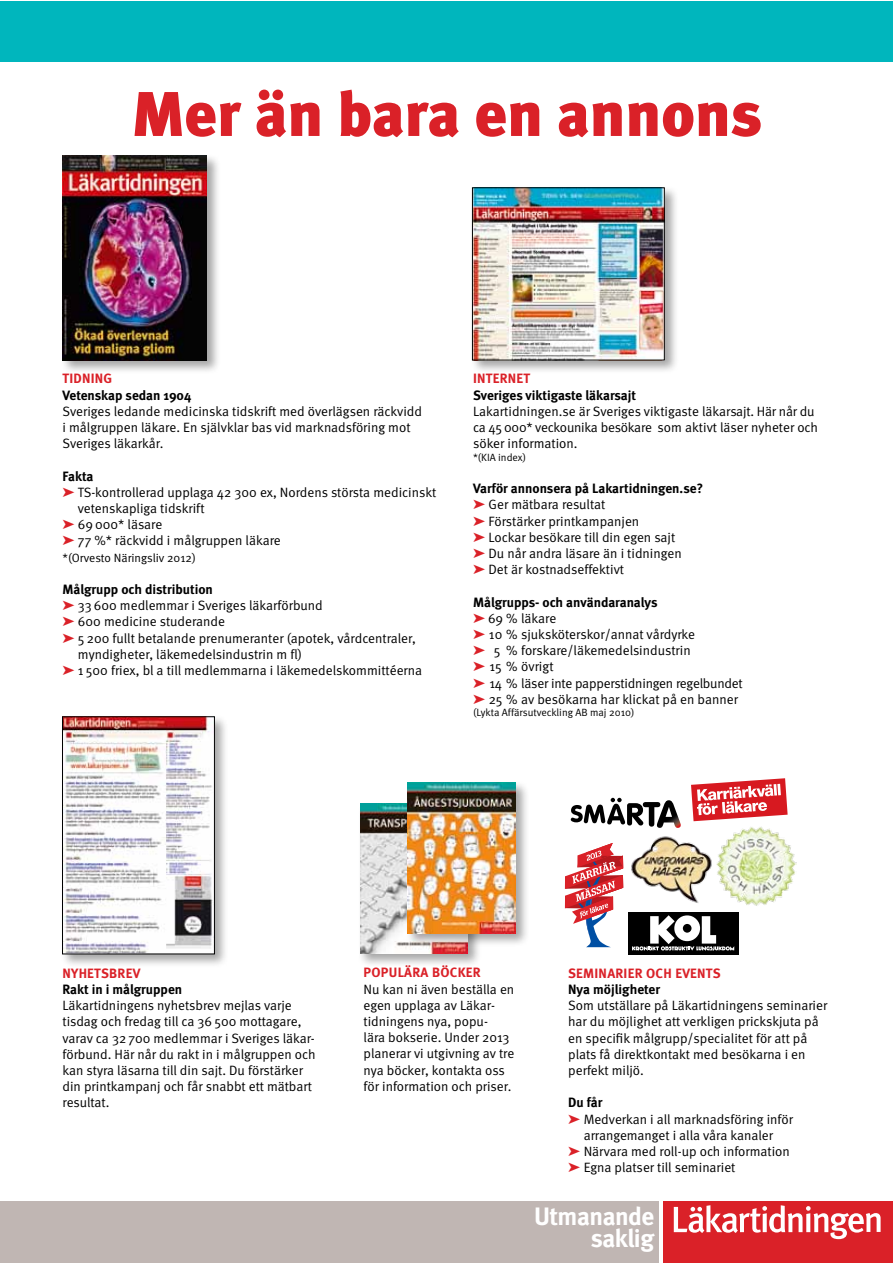
<style>
.page{position:relative;width:893px;height:1263px;background:#fff}
.page>*{position:absolute;margin:0;border:0;box-sizing:border-box;transform-origin:0 0}
.t1{font:63px "Meta LT Black";color:#da2128}
.t2{font:25.2px/22.5px "Meta LT Bold";letter-spacing:-.02em;color:#fff;text-align:right}
.t3{font:13.5px/16.2px "Meta LT Normal";color:#000}
.t4{font:13.5px "Meta LT Bold";color:#000}
.t5{font:13.5px "Meta LT Bold";letter-spacing:.02em;color:#da2128}
.t6{font:12px "Meta LT Normal";color:#000}
.t7{font:10.5px "Meta LT Normal";color:#000}
.s1{color:#da2128}
</style>
<div class="page">
<div style="left:0;top:1px;width:892px;height:61px;background:#00b6bd"></div>
<div style="left:0;top:1201px;width:659px;height:62px;background:#c0b6b3"></div>
<div style="left:663px;top:1201px;width:229px;height:62px;background:#da2128"></div>
<svg style="left:674px;top:1205px;width:207px;height:34px"></svg>
<div style="left:61px;top:154px;width:160px;height:220px;background:#000;opacity:.35"></div>
<img style="left:63px;top:156px;width:144px;height:204px">
<div style="left:358px;top:802px;width:124px;height:166px;background:#000;opacity:.35"></div>
<img style="left:360px;top:803px;width:108px;height:151px">
<div style="left:406px;top:780px;width:123px;height:167px;background:#000;opacity:.35"></div>
<img style="left:407px;top:782px;width:108px;height:151px">
<div style="left:470px;top:185px;width:209px;height:190px;background:#000;opacity:.35"></div>
<img style="left:474px;top:190px;width:188px;height:168px">
<div style="left:60px;top:714px;width:169px;height:254px;background:#000;opacity:.35"></div>
<img style="left:64px;top:718px;width:149px;height:234px">
<div style="left:62px;top:716px;width:153px;height:238px;border:1px solid #000"></div>
<img style="left:716px;top:827px;width:80px;height:79px">
<svg style="left:691px;top:778px;width:97px;height:43px"></svg>
<svg style="left:565px;top:843px;width:59px;height:104px"></svg>
<img style="left:631px;top:836px;width:81px;height:67px">
<svg style="left:571px;top:798px;width:110px;height:30px"></svg>
<div style="left:628px;top:912px;width:110px;height:42px;background:#000"></div>
<svg style="left:632px;top:915px;width:102px;height:36px"></svg>
<h1 class="t1" style="left:131px;top:76px;width:632px">Mer än bara en annons</h1>
<p class="t5" style="left:63px;top:371px;width:51px">TIDNING</p>
<p class="t4" style="left:63px;top:387px;width:130px">Vetenskap sedan 1904</p>
<p class="t3" style="left:63px;top:403px;width:361px">Sveriges ledande medicinska tidskrift med överlägsen räckvidd i målgruppen läkare. En självklar bas vid marknadsföring mot<br>Sveriges läkarkår.</p>
<p class="t4" style="left:63px;top:468px;width:32px">Fakta</p>
<p class="t3" style="left:63px;top:484px;width:375px"><span class="s1">➤</span> TS-kontrollerad upplaga 42 300 ex, Nordens största medicinskt</p>
<p class="t3" style="left:78px;top:500px;width:128px">vetenskapliga tidskrift</p>
<p class="t3" style="left:63px;top:516px;width:101px"><span class="s1">➤</span> 69 000* läsare</p>
<p class="t3" style="left:63px;top:532px;width:220px"><span class="s1">➤</span> 77 %* räckvidd i målgruppen läkare</p>
<p class="t6" style="left:63px;top:550px;width:135px">*(Orvesto Näringsliv 2012)</p>
<p class="t4" style="left:63px;top:581px;width:152px">Målgrupp och distribution</p>
<p class="t3" style="left:63px;top:597px;width:262px"><span class="s1">➤</span> 33 600 medlemmar i Sveriges läkarförbund</p>
<p class="t3" style="left:63px;top:613px;width:164px"><span class="s1">➤</span> 600 medicine studerande</p>
<p class="t3" style="left:63px;top:630px;width:355px"><span class="s1">➤</span> 5 200 fullt betalande prenumeranter (apotek, vårdcentraler,</p>
<p class="t3" style="left:78px;top:646px;width:226px">myndigheter, läkemedelsindustrin m fl)</p>
<p class="t3" style="left:63px;top:662px;width:361px"><span class="s1">➤</span> 1 500 friex, bl a till medlemmarna i läkemedelskommittéerna</p>
<p class="t5" style="left:473px;top:371px;width:59px">INTERNET</p>
<p class="t4" style="left:473px;top:387px;width:164px">Sveriges viktigaste läkarsajt</p>
<p class="t3" style="left:473px;top:403px;width:346px">Lakartidningen.se är Sveriges viktigaste läkarsajt. Här når du ca 45000* veckounika besökare som aktivt läser nyheter och söker information.</p>
<p class="t7" style="left:473px;top:451px;width:54px">*(KIA index)</p>
<p class="t4" style="left:473px;top:480px;width:231px">Varför annonsera på Lakartidningen.se?</p>
<p class="t3" style="left:473px;top:496px;width:210px"><span class="s1">➤</span> Ger mätbara resultat<br><span class="s1">➤</span> Förstärker printkampanjen<br><span class="s1">➤</span> Lockar besökare till din egen sajt <span class="s1">➤</span> Du når andra läsare än i tidningen <span class="s1">➤</span> Det är kostnadseffektivt</p>
<p class="t4" style="left:473px;top:594px;width:186px">Målgrupps- och användaranalys</p>
<p class="t3" style="left:473px;top:610px;width:271px"><span class="s1">➤</span> 69 % läkare<br><span class="s1">➤</span> 10 % sjuksköterskor/annat vårdyrke<br><span class="s1">➤</span> 5 % forskare/läkemedelsindustrin<br><span class="s1">➤</span> 15 % övrigt<br><span class="s1">➤</span> 14 % läser inte papperstidningen regelbundet <span class="s1">➤</span> 25 % av besökarna har klickat på en banner</p>
<p class="t7" style="left:473px;top:707px;width:163px">(Lykta Affärsutveckling AB maj 2010)</p>
<p class="t5" style="left:63px;top:965px;width:79px">NYHETSBREV</p>
<p class="t4" style="left:63px;top:981px;width:121px">Rakt in i målgruppen</p>
<p class="t3" style="left:62px;top:997px;width:255px">Läkartidningens nyhetsbrev mejlas varje tisdag och fredag till ca 36 500 mottagare, varav ca 32 700 medlemmar i Sveriges läkar&shy;förbund. Här når du rakt in i målgruppen och kan styra läsarna till din sajt. Du förstärker din printkampanj och får snabbt ett mätbart resultat.</p>
<p class="t5" style="left:364px;top:965px;width:119px">POPULÄRA BÖCKER</p>
<p class="t3" style="left:364px;top:981px;width:152px">Nu kan ni även beställa en egen upplaga av Läkar&shy;tidningens nya, popu-<br>lära bokserie. Under 2013 planerar vi utgivning av tre nya böcker, kontakta oss för information och priser.</p>
<p class="t5" style="left:568px;top:965px;width:154px">SEMINARIER OCH EVENTS</p>
<p class="t4" style="left:568px;top:981px;width:93px">Nya möjligheter</p>
<p class="t3" style="left:568px;top:997px;width:261px">Som utställare på Läkartidningens seminarier har du möjlighet att verkligen prickskjuta på en specifik målgrupp/specialitet för att på plats få direktkontakt med besökarna i en perfekt miljö.</p>
<p class="t4" style="left:568px;top:1095px;width:36px">Du får</p>
<p class="t3" style="left:568px;top:1111px;width:226px"><span class="s1">➤</span> Medverkan i all marknadsföring inför</p>
<p class="t3" style="left:584px;top:1127px;width:191px">arrangemanget i alla våra kanaler</p>
<p class="t3" style="left:568px;top:1143px;width:223px"><span class="s1">➤</span> Närvara med roll-up och information</p>
<p class="t3" style="left:568px;top:1159px;width:169px"><span class="s1">➤</span> Egna platser till seminariet</p>
<h2 class="t2" style="left:534px;top:1204px;width:122px">Utmanande saklig</h2>
</div>
